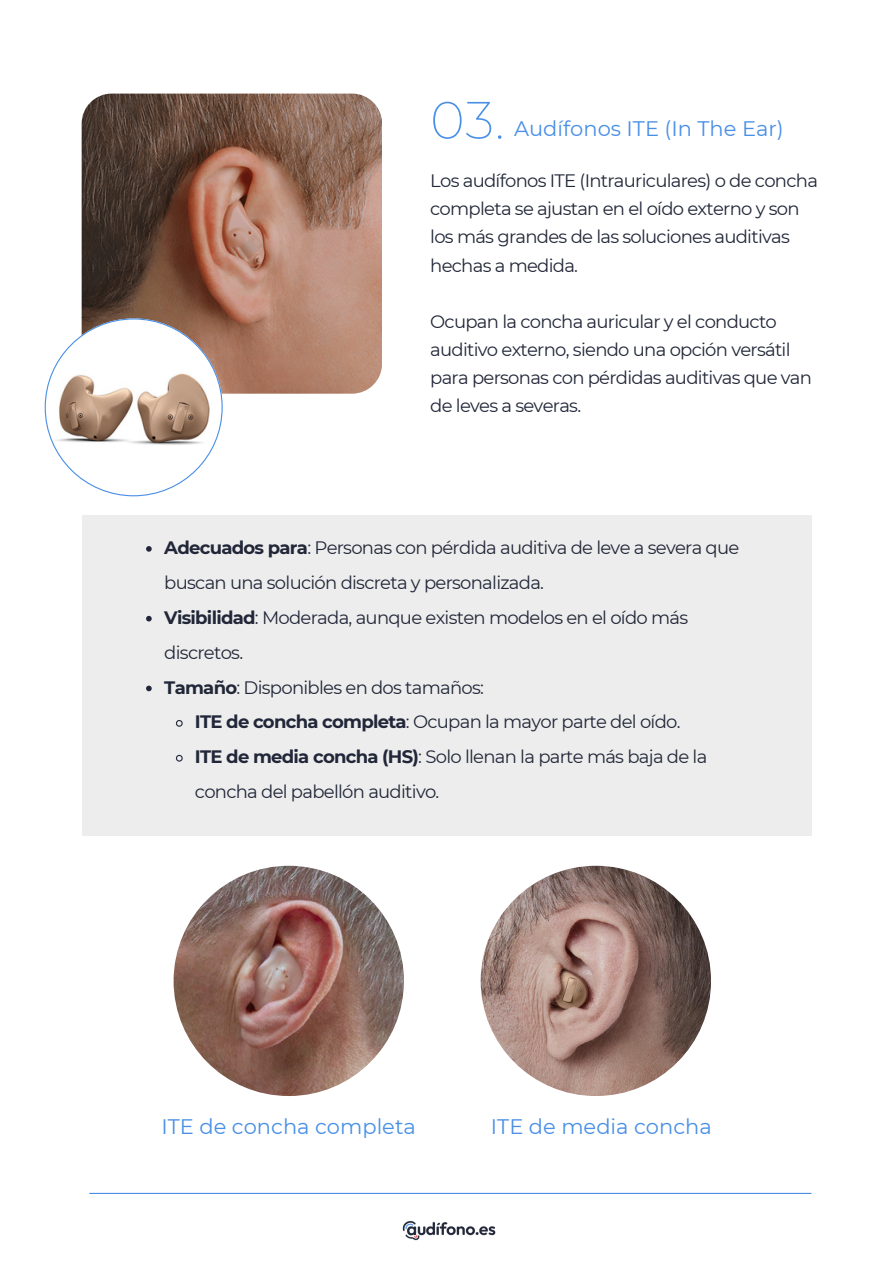
<style>
.page{position:relative;width:894px;height:1264px;background:#fff}
.page>*{position:absolute;margin:0;border:0;box-sizing:border-box;transform-origin:0 0}
.t1{font:200 52.5px "Montserrat";color:#498fe6}
.t2{font:21px "Montserrat";color:#498fe6}
.t3{font:18px/28.2px "Montserrat";letter-spacing:-.04em;color:#212738}
.s1{font-weight:700}
</style>
<div class="page">
<img style="left:82px;top:94px;width:300px;height:299px;border-radius:30px">
<hr style="left:89px;top:1192px;width:722px;height:1px;background:#498fe6">
<div style="left:82px;top:515px;width:729px;height:320px;background:#ededed"></div>
<img style="left:173px;top:865px;width:231px;height:231px;border-radius:50%">
<svg style="left:146px;top:546px;width:6px;height:5px"></svg>
<svg style="left:146px;top:616px;width:6px;height:5px"></svg>
<svg style="left:146px;top:685px;width:6px;height:6px"></svg>
<svg style="left:175px;top:720px;width:8px;height:7px"></svg>
<svg style="left:175px;top:754px;width:8px;height:8px"></svg>
<img style="left:480px;top:865px;width:230px;height:231px;border-radius:50%">
<svg style="left:45px;top:318px;width:177px;height:178px"></svg>
<img style="left:402px;top:1220px;width:94px;height:21px">
<h1 class="t1" style="left:430px;top:88px;width:76px">03.</h1>
<h2 class="t3" style="left:430px;top:166px;width:389px">Los audífonos ITE (Intrauriculares) o de concha completa se ajustan en el oído externo y son los más grandes de las soluciones auditivas hechas a medida.</h2>
<p class="t2" style="left:514px;top:115px;width:271px">Audífonos ITE (In The Ear)</p>
<p class="t3" style="left:430px;top:307px;width:383px">Ocupan la concha auricular y el conducto auditivo externo, siendo una opción versátil para personas con pérdidas auditivas que van de leves a severas.</p>
<p class="t3" style="left:164px;top:530px;width:576px;line-height:34.8px"><span class="s1">Adecuados para</span>: Personas con pérdida auditiva de leve a severa que buscan una solución discreta y personalizada.</p>
<p class="t3" style="left:164px;top:600px;width:525px;line-height:34.8px"><span class="s1">Visibilidad</span>: Moderada, aunque existen modelos en el oído más discretos.</p>
<p class="t3" style="left:164px;top:673px;width:321px"><span class="s1">Tamaño</span>: Disponibles en dos tamaños:</p>
<p class="t3" style="left:195px;top:708px;width:487px"><span class="s1">ITE de concha completa</span>: Ocupan la mayor parte del oído.</p>
<p class="t3" style="left:195px;top:739px;width:513px;line-height:34.8px"><span class="s1">ITE de media concha (HS)</span>: Solo llenan la parte más baja de la concha del pabellón auditivo.</p>
<p class="t2" style="left:161px;top:1113px;width:256px">ITE de concha completa</p>
<h2 class="t2" style="left:491px;top:1113px;width:222px">ITE de media concha</h2>
</div>
